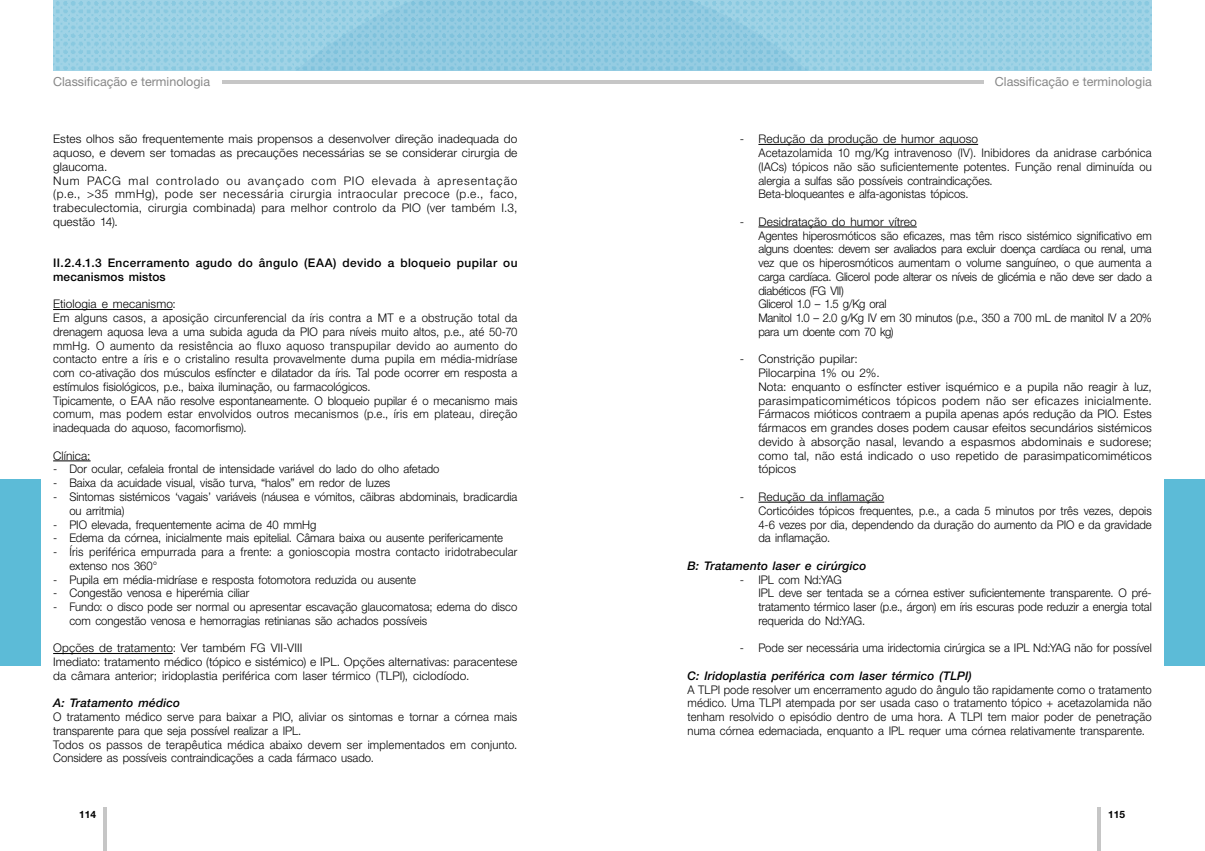
<style>
.page{position:relative;width:1205px;height:851px;background:#fff}
.page>*{position:absolute;margin:0;border:0;box-sizing:border-box;transform-origin:0 0}
.t1{font:12.5px "Helvetica Neue LT Pro";color:#878787}
.t2{font:300 11.88px/13.8px "Helvetica Neue LT Pro";letter-spacing:.005em;color:#000}
.t3{font:300 11.88px/13.8px "Helvetica Neue LT Pro";letter-spacing:.005em;color:#000;scale:.95 1}
.t4{font:300 11.88px/13.8px "Helvetica Neue LT Pro";letter-spacing:-.02em;color:#000}
.t5{font:italic 500 11.88px "Helvetica Neue LT Pro";letter-spacing:.01em;color:#000}
.t6{font:500 11.88px/13.8px "Helvetica Neue LT Pro";letter-spacing:.035em;color:#000}
.t7{font:700 10.12px "Helvetica Neue LT Pro";color:#000}
</style>
<div class="page">
<hr style="left:103px;top:807px;width:4px;height:43px;background:#c6c6c6">
<hr style="left:1097px;top:807px;width:4px;height:43px;background:#c6c6c6">
<hr style="left:602px;top:80px;width:382px;height:4px;background:#c6c6c6">
<hr style="left:221px;top:80px;width:381px;height:4px;background:#c6c6c6">
<div style="left:1164px;top:479px;width:41px;height:187px;background:#5cbbd7"></div>
<div style="left:0;top:479px;width:41px;height:187px;background:#5cbbd7"></div>
<img style="left:53px;top:0;width:1099px;height:71px">
<svg style="left:227px;top:0;width:669px;height:71px;background:#92cbe1"></svg>
<hr style="left:53px;top:309px;width:120px;height:1px;background:#000">
<hr style="left:53px;top:460px;width:38px;height:1px;background:#000">
<hr style="left:53px;top:653px;width:120px;height:1px;background:#000">
<hr style="left:758px;top:144px;width:220px;height:1px;background:#000">
<hr style="left:758px;top:227px;width:159px;height:1px;background:#000">
<hr style="left:758px;top:502px;width:126px;height:1px;background:#000">
<p class="t1" style="left:53px;top:74px;width:158px">Classificação e terminologia</p>
<p class="t1" style="left:995px;top:74px;width:158px">Classificação e terminologia</p>
<p class="t2" style="left:53px;top:132px;width:466px">Estes olhos são frequentemente mais propensos a desenvolver direção inadequada do aquoso, e devem ser tomadas as precauções necessárias se se considerar cirurgia de glaucoma.<br>Num PACG mal controlado ou avançado com PIO elevada à apresentação (p.e., &gt;35 mmHg), pode ser necessária cirurgia intraocular precoce (p.e., faco, trabeculectomia, cirurgia combinada) para melhor controlo da PIO (ver também I.3, questão 14).</p>
<p class="t6" style="left:53px;top:256px;width:466px">II.2.4.1.3 Encerramento agudo do ângulo (EAA) devido a bloqueio pupilar ou mecanismos mistos</p>
<p class="t2" style="left:53px;top:297px;width:466px">Etiologia e mecanismo:<br>Em alguns casos, a aposição circunferencial da íris contra a MT e a obstrução total da drenagem aquosa leva a uma subida aguda da PIO para níveis muito altos, p.e., até 50-70 mmHg. O aumento da resistência ao fluxo aquoso transpupilar devido ao aumento do contacto entre a íris e o cristalino resulta provavelmente duma pupila em média-midríase com co-ativação dos músculos esfíncter e dilatador da íris. Tal pode ocorrer em resposta a estímulos fisiológicos, p.e., baixa iluminação, ou farmacológicos.<br>Tipicamente, o EAA não resolve espontaneamente. O bloqueio pupilar é o mecanismo mais comum, mas podem estar envolvidos outros mecanismos (p.e., íris em plateau, direção inadequada do aquoso, facomorfismo).</p>
<p class="t2" style="left:53px;top:448px;width:39px">Clínica:</p>
<p class="t3" style="left:53px;top:462px;width:408px">- Dor ocular, cefaleia frontal de intensidade variável do lado do olho afetado</p>
<p class="t3" style="left:53px;top:476px;width:356px">- Baixa da acuidade visual, visão turva, “halos” em redor de luzes</p>
<p class="t3" style="left:69px;top:489px;width:473px;text-indent:-16px">- Sintomas sistémicos ‘vagais’ variáveis (náusea e vómitos, cãibras abdominais, bradicardia ou arritmia)</p>
<p class="t3" style="left:53px;top:517px;width:279px">- PIO elevada, frequentemente acima de 40 mmHg</p>
<p class="t3" style="left:53px;top:531px;width:475px">- Edema da córnea, inicialmente mais epitelial. Câmara baixa ou ausente perifericamente</p>
<p class="t3" style="left:69px;top:544px;width:473px;text-indent:-16px">- Íris periférica empurrada para a frente: a gonioscopia mostra contacto iridotrabecular extenso nos 360°</p>
<p class="t3" style="left:53px;top:572px;width:383px">- Pupila em média-midríase e resposta fotomotora reduzida ou ausente</p>
<p class="t3" style="left:53px;top:586px;width:208px">- Congestão venosa e hiperémia ciliar</p>
<p class="t3" style="left:69px;top:599px;width:473px;text-indent:-16px">- Fundo: o disco pode ser normal ou apresentar escavação glaucomatosa; edema do disco com congestão venosa e hemorragias retinianas são achados possíveis</p>
<p class="t2" style="left:53px;top:641px;width:466px">Opções de tratamento: Ver também FG VII-VIII<br>Imediato: tratamento médico (tópico e sistémico) e IPL. Opções alternativas: paracentese da câmara anterior; iridoplastia periférica com laser térmico (TLPI), ciclodíodo.</p>
<p class="t5" style="left:53px;top:696px;width:128px">A: Tratamento médico</p>
<p class="t3" style="left:53px;top:709px;width:490px">O tratamento médico serve para baixar a PIO, aliviar os sintomas e tornar a córnea mais transparente para que seja possível realizar a IPL.<br>Todos os passos de terapêutica médica abaixo devem ser implementados em conjunto.<br>Considere as possíveis contraindicações a cada fármaco usado.</p>
<p class="t2" style="left:758px;top:132px;width:395px;text-indent:-19px">- Redução da produção de humor aquoso<br>Acetazolamida 10 mg/Kg intravenoso (IV). Inibidores da anidrase carbónica (IACs) tópicos não são suficientemente potentes. Função renal diminuída ou alergia a sulfas são possíveis contraindicações.<br>Beta-bloqueantes e alfa-agonistas tópicos.</p>
<p class="t4" style="left:758px;top:214px;width:395px;text-indent:-19px">- Desidratação do humor vítreo<br>Agentes hiperosmóticos são eficazes, mas têm risco sistémico significativo em alguns doentes: devem ser avaliados para excluir doença cardíaca ou renal, uma vez que os hiperosmóticos aumentam o volume sanguíneo, o que aumenta a carga cardíaca. Glicerol pode alterar os níveis de glicémia e não deve ser dado a diabéticos (FG VII)<br>Glicerol 1.0 – 1.5 g/Kg oral<br>Manitol 1.0 – 2.0 g/Kg IV em 30 minutos (p.e., 350 a 700 mL de manitol IV a 20% para um doente com 70 kg)</p>
<p class="t2" style="left:758px;top:352px;width:395px;text-indent:-19px">- Constrição pupilar:<br>Pilocarpina 1% ou 2%.<br>Nota: enquanto o esfíncter estiver isquémico e a pupila não reagir à luz, parasimpaticomiméticos tópicos podem não ser eficazes inicialmente.<br>Fármacos mióticos contraem a pupila apenas após redução da PIO. Estes fármacos em grandes doses podem causar efeitos secundários sistémicos devido à absorção nasal, levando a espasmos abdominais e sudorese; como tal, não está indicado o uso repetido de parasimpaticomiméticos tópicos</p>
<p class="t2" style="left:758px;top:489px;width:395px;text-indent:-19px">- Redução da inflamação<br>Corticóides tópicos frequentes, p.e., a cada 5 minutos por três vezes, depois 4-6 vezes por dia, dependendo da duração do aumento da PIO e da gravidade da inflamação.</p>
<p class="t5" style="left:687px;top:558px;width:180px">B: Tratamento laser e cirúrgico</p>
<p class="t2" style="left:758px;top:572px;width:395px;text-indent:-19px">- IPL com Nd:YAG<br>IPL deve ser tentada se a córnea estiver suficientemente transparente. O pré&shy;tratamento térmico laser (p.e., árgon) em íris escuras pode reduzir a energia total requerida do Nd:YAG.</p>
<p class="t3" style="left:740px;top:641px;width:435px">- Pode ser necessária uma iridectomia cirúrgica se a IPL Nd:YAG não for possível</p>
<p class="t5" style="left:687px;top:668px;width:286px">C: Iridoplastia periférica com laser térmico (TLPI)</p>
<p class="t3" style="left:687px;top:682px;width:490px;text-align:justify">A TLPI pode resolver um encerramento agudo do ângulo tão rapidamente como o tratamento médico. Uma TLPI atempada por ser usada caso o tratamento tópico + acetazolamida não tenham resolvido o episódio dentro de uma hora. A TLPI tem maior poder de penetração numa córnea edemaciada, enquanto a IPL requer uma córnea relativamente transparente.</p>
<p class="t7" style="left:79px;top:808px;width:18px">114</p>
<p class="t7" style="left:1108px;top:808px;width:18px">115</p>
</div>
